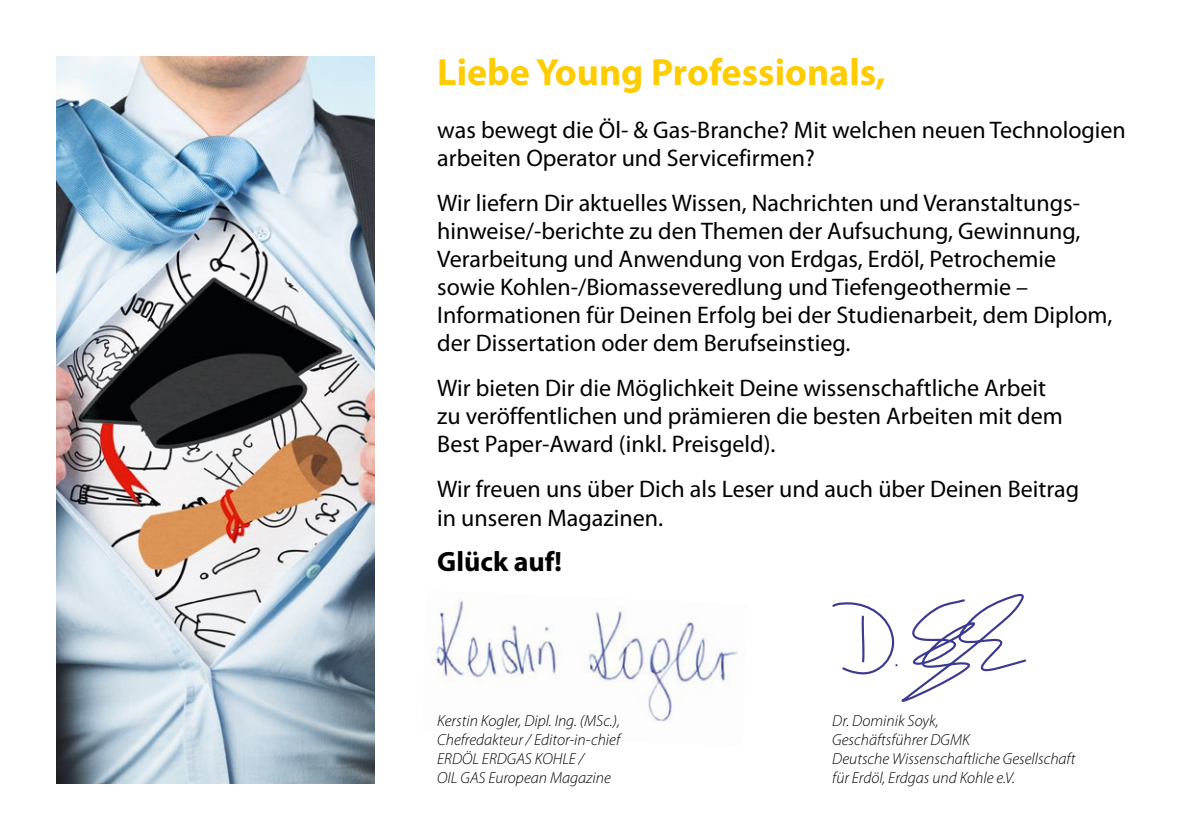
<style>
.page{position:relative;width:1191px;height:840px;background:#fff}
.page>*{position:absolute;margin:0;border:0;box-sizing:border-box;transform-origin:0 0}
.t1{font:700 38px "Myriad Pro";color:#fc0}
.t2{font:700 28px "Myriad Pro";color:#000}
.t3{font:24px/28px "Myriad Pro";color:#000}
.t4{font:italic 300 16px/19px "Myriad Pro";color:#000}
</style>
<div class="page">
<img style="left:432px;top:599px;width:306px;height:123px">
<svg style="left:832px;top:593px;width:195px;height:109px"></svg>
<img style="left:57px;top:57px;width:317px;height:725px">
<h1 class="t1" style="left:437px;top:51px;width:450px">Liebe Young Professionals,</h1>
<p class="t3" style="left:437px;top:116px;width:690px">was bewegt die Öl- &amp; Gas-Branche? Mit welchen neuen Technologien arbeiten Operator und Servicefirmen?</p>
<p class="t3" style="left:437px;top:189px;width:677px">Wir liefern Dir aktuelles Wissen, Nachrichten und Veranstaltungs&shy;hinweise/-berichte zu den Themen der Aufsuchung, Gewinnung, Verarbeitung und Anwendung von Erdgas, Erdöl, Petrochemie sowie Kohlen-/Biomasseveredlung und Tiefengeothermie – Informationen für Deinen Erfolg bei der Studienarbeit, dem Diplom, der Dissertation oder dem Berufseinstieg.</p>
<p class="t3" style="left:437px;top:374px;width:627px">Wir bieten Dir die Möglichkeit Deine wissenschaftliche Arbeit zu veröffentlichen und prämieren die besten Arbeiten mit dem<br>Best Paper-Award (inkl. Preisgeld).</p>
<p class="t3" style="left:437px;top:475px;width:643px">Wir freuen uns über Dich als Leser und auch über Deinen Beitrag in unseren Magazinen.</p>
<p class="t2" style="left:437px;top:545px;width:126px">Glück auf!</p>
<p class="t4" style="left:437px;top:711px;width:184px">Kerstin Kogler, Dipl. Ing. (MSc.),<br>Chefredakteur / Editor-in-chief<br>ERDÖL ERDGAS KOHLE /<br>OIL GAS European Magazine</p>
<p class="t4" style="left:832px;top:711px;width:245px">Dr. Dominik Soyk,<br>Geschäftsführer DGMK<br>Deutsche Wissenschaftliche Gesellschaft für Erdöl, Erdgas und Kohle e.V.</p>
</div>
